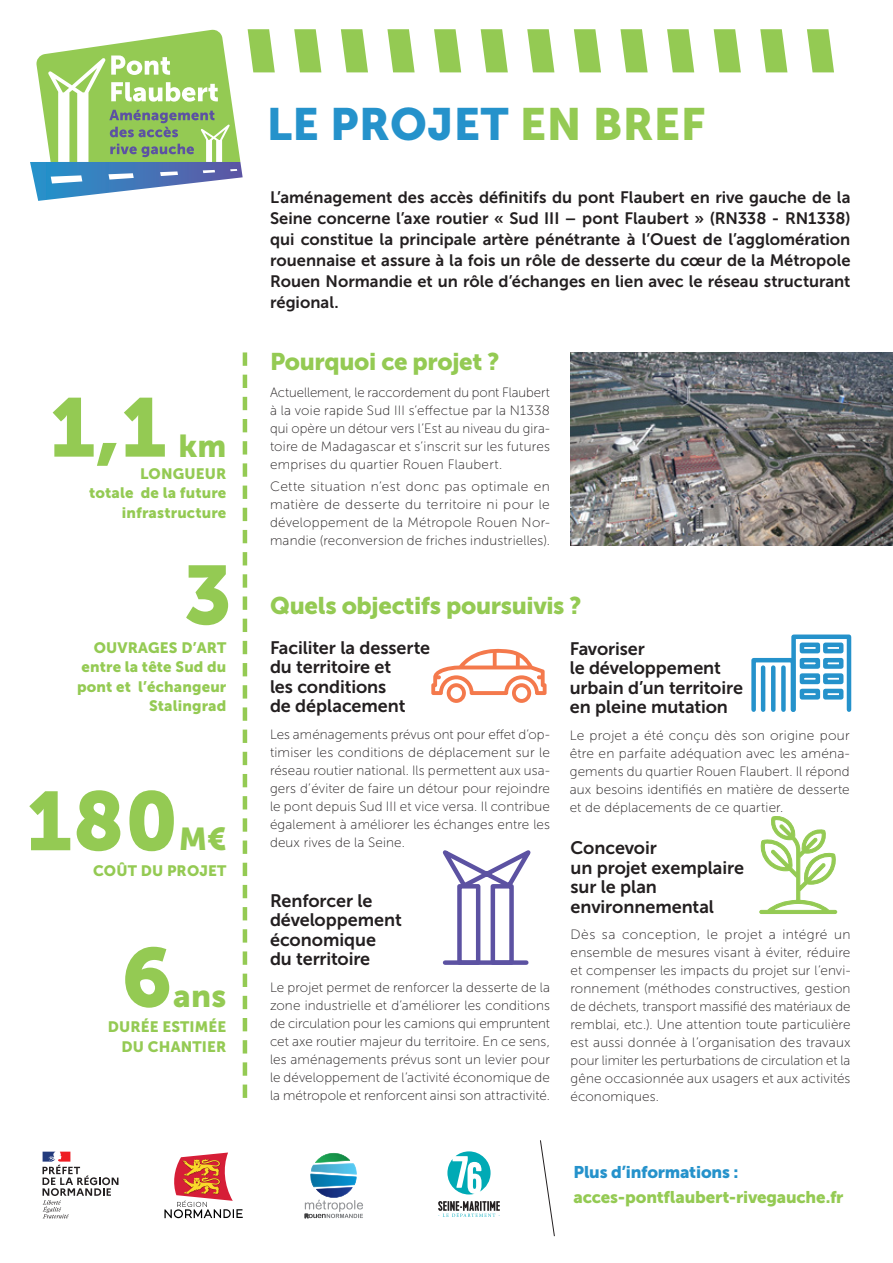
<style>
.page{position:relative;width:893px;height:1263px;background:#fff}
.page>*{position:absolute;margin:0;border:0;box-sizing:border-box;transform-origin:0 0}
.t1{font:82.5px "Museo Sans 900";color:#94ca53}
.t2{font:45px "Museo Sans 900";letter-spacing:.01em;color:#2592cb}
.t3{font:31.5px "Museo Sans 900";color:#94ca53}
.t4{font:24px "Museo Sans 900";letter-spacing:-.015em;color:#94ca53}
.t5{font:18px/19.5px "Museo Sans 700";letter-spacing:-.005em;color:#231f20}
.t6{font:16.8px "Museo Sans 900";letter-spacing:-.01em;color:#94ca53}
.t7{font:16.8px "Museo Sans 900";letter-spacing:-.015em;color:#2592cb}
.t8{font:16.5px/21px "Museo Sans 700";color:#231f20;text-align:justify}
.t9{font:15px/19.5px "Museo Sans 900";letter-spacing:.01em;color:#94ca53;text-align:right}
.t10{font:13.5px/18px "Museo Sans 100";letter-spacing:.01em;color:#231f20;text-align:justify}
.s1{color:#94ca53}
</style>
<div class="page">
<svg style="left:30px;top:29px;width:245px;height:172px"></svg>
<svg style="left:294px;top:29px;width:27px;height:43px"></svg>
<svg style="left:341px;top:29px;width:27px;height:43px"></svg>
<svg style="left:387px;top:29px;width:28px;height:43px"></svg>
<svg style="left:434px;top:29px;width:27px;height:43px"></svg>
<svg style="left:481px;top:29px;width:27px;height:43px"></svg>
<svg style="left:527px;top:29px;width:27px;height:43px"></svg>
<svg style="left:574px;top:29px;width:27px;height:43px"></svg>
<svg style="left:620px;top:29px;width:28px;height:43px"></svg>
<svg style="left:667px;top:29px;width:27px;height:43px"></svg>
<svg style="left:714px;top:29px;width:27px;height:43px"></svg>
<svg style="left:760px;top:29px;width:27px;height:43px"></svg>
<svg style="left:807px;top:29px;width:27px;height:43px"></svg>
<svg style="left:442px;top:850px;width:89px;height:115px"></svg>
<div style="left:445px;top:960px;width:81px;height:5px;background:#5c52a2"></div>
<svg style="left:759px;top:816px;width:78px;height:98px"></svg>
<svg style="left:431px;top:648px;width:116px;height:55px"></svg>
<div style="left:791px;top:634px;width:60px;height:78px;border:4px solid #2592cb"></div>
<div style="left:751px;top:658px;width:44px;height:54px;border:4px solid #2592cb"></div>
<div style="left:800px;top:642px;width:20px;height:11px;border:4px solid #2592cb"></div>
<div style="left:800px;top:658px;width:20px;height:11px;border:4px solid #2592cb"></div>
<div style="left:800px;top:673px;width:20px;height:11px;border:4px solid #2592cb"></div>
<div style="left:800px;top:689px;width:20px;height:10px;border:4px solid #2592cb"></div>
<div style="left:823px;top:642px;width:20px;height:11px;border:4px solid #2592cb"></div>
<div style="left:823px;top:658px;width:20px;height:11px;border:4px solid #2592cb"></div>
<div style="left:823px;top:673px;width:20px;height:11px;border:4px solid #2592cb"></div>
<div style="left:823px;top:689px;width:20px;height:10px;border:4px solid #2592cb"></div>
<hr style="left:761px;top:668px;width:4px;height:42px;background:#2592cb">
<hr style="left:771px;top:668px;width:4px;height:42px;background:#2592cb">
<div style="left:781px;top:668px;width:5px;height:42px;background:#2592cb"></div>
<img style="left:570px;top:352px;width:323px;height:194px">
<svg style="left:243px;top:352px;width:4px;height:746px"></svg>
<svg style="left:164px;top:1152px;width:79px;height:66px"></svg>
<svg style="left:438px;top:1201px;width:62px;height:16px"></svg>
<svg style="left:447px;top:1151px;width:44px;height:43px"></svg>
<svg style="left:315px;top:1153px;width:35px;height:10px"></svg>
<img style="left:311px;top:1163px;width:46px;height:10px">
<img style="left:310px;top:1173px;width:47px;height:14px">
<img style="left:316px;top:1187px;width:37px;height:11px">
<svg style="left:305px;top:1199px;width:58px;height:19px"></svg>
<svg style="left:43px;top:1152px;width:75px;height:66px"></svg>
<svg style="left:540px;top:1140px;width:15px;height:97px"></svg>
<h1 class="t1" style="left:50px;top:381px;width:118px">1,1</h1>
<h3 class="t3" style="left:178px;top:428px;width:50px">km</h3>
<p class="t9" style="left:89px;top:464px;width:139px">LONGUEUR<br>totale de la future infrastructure</p>
<h1 class="t1" style="left:184px;top:548px;width:50px">3</h1>
<p class="t9" style="left:77px;top:638px;width:151px">OUVRAGES D’ART entre la tête Sud du pont et l’échangeur<br>Stalingrad</p>
<h1 class="t1" style="left:26px;top:774px;width:153px">180</h1>
<h3 class="t3" style="left:179px;top:821px;width:49px">M€</h3>
<p class="t9" style="left:93px;top:861px;width:135px">COÛT DU PROJET</p>
<h1 class="t1" style="left:121px;top:931px;width:53px">6</h1>
<h3 class="t3" style="left:173px;top:978px;width:55px">ans</h3>
<p class="t9" style="left:108px;top:1017px;width:120px">DURÉE ESTIMÉE<br>DU CHANTIER</p>
<h2 class="t2" style="left:267px;top:99px;width:440px">LE PROJET <span class="s1">EN BREF</span></h2>
<p class="t8" style="left:270px;top:187px;width:582px">L’aménagement des accès définitifs du pont Flaubert en rive gauche de la Seine concerne l’axe routier « Sud III – pont Flaubert » (RN338 - RN1338) qui constitue la principale artère pénétrante à l’Ouest de l’agglomération rouennaise et assure à la fois un rôle de desserte du cœur de la Métropole Rouen Normandie et un rôle d’échanges en lien avec le réseau structurant régional.</p>
<h3 class="t4" style="left:270px;top:348px;width:231px">Pourquoi ce projet ?</h3>
<p class="t10" style="left:270px;top:383px;width:281px">Actuellement, le raccordement du pont Flaubert à la voie rapide Sud III s’effectue par la N1338 qui opère un détour vers l’Est au niveau du gira&shy;toire de Madagascar et s’inscrit sur les futures emprises du quartier Rouen Flaubert.</p>
<p class="t10" style="left:270px;top:478px;width:281px">Cette situation n’est donc pas optimale en matière de desserte du territoire ni pour le développement de la Métropole Rouen Nor&shy;mandie (reconversion de friches industrielles).</p>
<h3 class="t4" style="left:270px;top:592px;width:313px">Quels objectifs poursuivis ?</h3>
<h3 class="t5" style="left:270px;top:638px;width:162px">Faciliter la desserte du territoire et<br>les conditions<br>de déplacement</h3>
<p class="t10" style="left:270px;top:725px;width:281px">Les aménagements prévus ont pour effet d’op&shy;timiser les conditions de déplacement sur le réseau routier national. Ils permettent aux usa&shy;gers d’éviter de faire un détour pour rejoindre le pont depuis Sud III et vice versa. Il contribue également à améliorer les échanges entre les deux rives de la Seine.</p>
<h3 class="t5" style="left:570px;top:639px;width:175px">Favoriser<br>le développement urbain d’un territoire en pleine mutation</h3>
<p class="t10" style="left:570px;top:726px;width:281px">Le projet a été conçu dès son origine pour être en parfaite adéquation avec les aména&shy;gements du quartier Rouen Flaubert. Il répond aux besoins identifiés en matière de desserte et de déplacements de ce quartier.</p>
<h3 class="t5" style="left:571px;top:838px;width:175px">Concevoir<br>un projet exemplaire sur le plan environnemental</h3>
<p class="t10" style="left:571px;top:926px;width:281px">Dès sa conception, le projet a intégré un ensemble de mesures visant à éviter, réduire et compenser les impacts du projet sur l’envi&shy;ronnement (méthodes constructives, gestion de déchets, transport massifié des matériaux de remblai, etc.). Une attention toute particulière est aussi donnée à l’organisation des travaux pour limiter les perturbations de circulation et la gêne occasionnée aux usagers et aux activités économiques.</p>
<h3 class="t5" style="left:270px;top:891px;width:133px">Renforcer le développement économique du territoire</h3>
<p class="t10" style="left:270px;top:978px;width:281px">Le projet permet de renforcer la desserte de la zone industrielle et d’améliorer les conditions de circulation pour les camions qui empruntent cet axe routier majeur du territoire. En ce sens, les aménagements prévus sont un levier pour le développement de l’activité économique de la métropole et renforcent ainsi son attractivité.</p>
<p class="t7" style="left:574px;top:1162px;width:166px">Plus d’informations :</p>
<p class="t6" style="left:574px;top:1187px;width:271px">acces-pontflaubert-rivegauche.fr</p>
</div>
